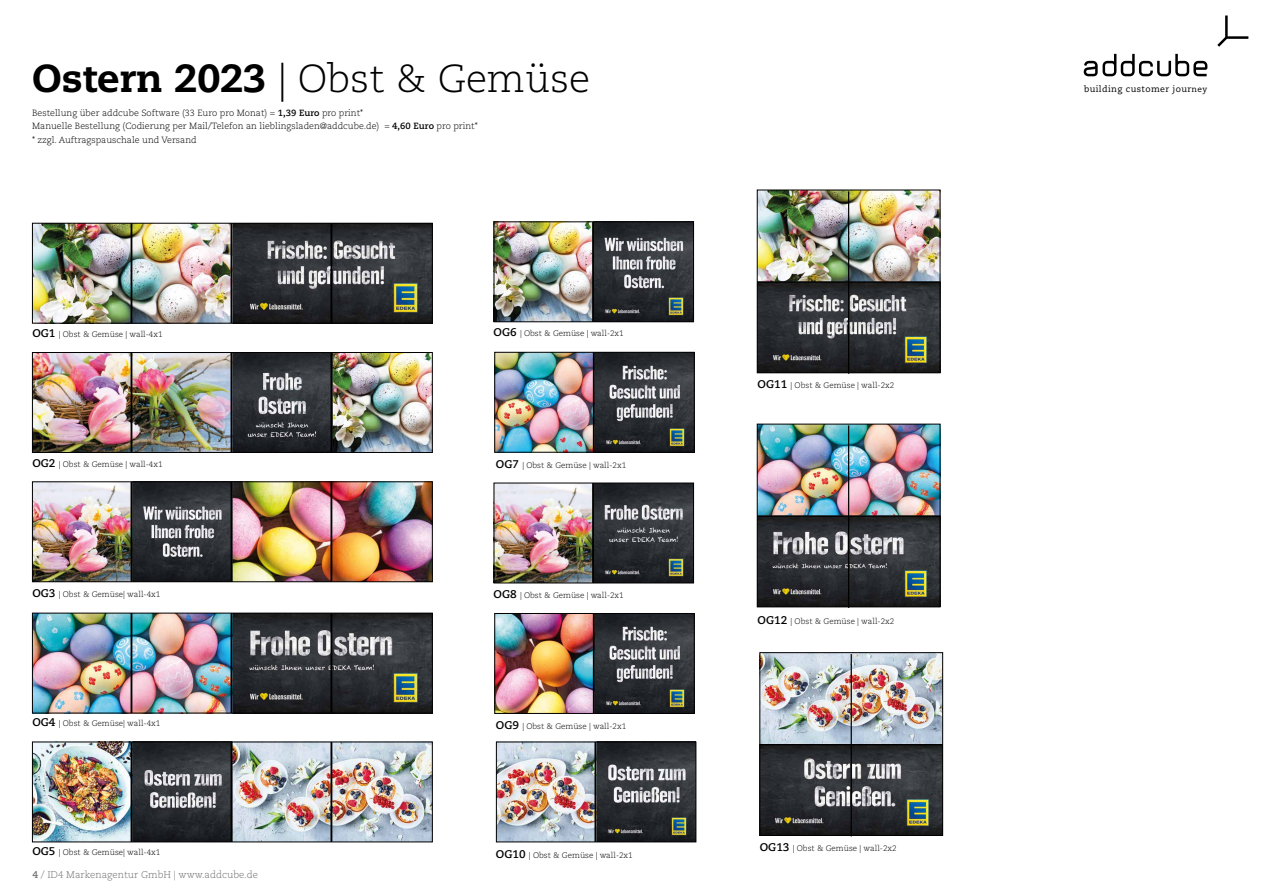
<style>
.page{position:relative;width:1263px;height:893px;background:#fff}
.page>*{position:absolute;margin:0;border:0;box-sizing:border-box;transform-origin:0 0}
.t1{font:300 39px "Caecilia";color:#000}
.t2{font:300 9.75px "Caecilia";color:#706f6f}
.t3{font:300 9px/13.5px "Caecilia";color:#000}
.t4{font:8.77px "Caecilia";letter-spacing:.05em;color:#000}
.t5{font:300 8.02px "Caecilia";color:#000}
.s1{font-weight:800}
.s2{font-weight:700}
.s3{font-weight:700;font-size:11.18px}
.s4{font-size:8.32px}
</style>
<div class="page">
<svg style="left:1217px;top:16px;width:31px;height:31px"></svg>
<svg style="left:1084px;top:54px;width:123px;height:22px"></svg>
<img style="left:34px;top:225px;width:397px;height:97px">
<div style="left:32px;top:223px;width:401px;height:101px;border:1px solid #000"></div>
<hr style="left:131px;top:223px;width:1px;height:100px;background:#000">
<hr style="left:231px;top:223px;width:1px;height:100px;background:#000">
<hr style="left:330px;top:223px;width:2px;height:100px;background:#000">
<img style="left:34px;top:354px;width:397px;height:97px">
<div style="left:32px;top:352px;width:401px;height:101px;border:1px solid #000"></div>
<hr style="left:131px;top:352px;width:1px;height:100px;background:#000">
<hr style="left:231px;top:352px;width:1px;height:100px;background:#000">
<hr style="left:330px;top:352px;width:2px;height:100px;background:#000">
<img style="left:34px;top:483px;width:397px;height:97px">
<div style="left:32px;top:481px;width:401px;height:101px;border:1px solid #000"></div>
<img style="left:34px;top:615px;width:397px;height:96px">
<div style="left:32px;top:613px;width:401px;height:100px;border:1px solid #000"></div>
<img style="left:34px;top:744px;width:397px;height:96px">
<div style="left:32px;top:742px;width:401px;height:100px;border:1px solid #000"></div>
<hr style="left:131px;top:482px;width:1px;height:100px;background:#000">
<hr style="left:131px;top:613px;width:1px;height:100px;background:#000">
<hr style="left:131px;top:742px;width:1px;height:100px;background:#000">
<hr style="left:231px;top:482px;width:1px;height:100px;background:#000">
<hr style="left:231px;top:613px;width:1px;height:100px;background:#000">
<hr style="left:231px;top:742px;width:1px;height:100px;background:#000">
<hr style="left:330px;top:482px;width:2px;height:100px;background:#000">
<hr style="left:330px;top:613px;width:2px;height:100px;background:#000">
<hr style="left:330px;top:742px;width:2px;height:100px;background:#000">
<img style="left:498px;top:744px;width:196px;height:96px">
<div style="left:496px;top:742px;width:200px;height:100px;border:1px solid #000"></div>
<hr style="left:594px;top:742px;width:2px;height:100px;background:#000">
<img style="left:496px;top:615px;width:197px;height:97px">
<div style="left:494px;top:613px;width:201px;height:101px;border:1px solid #000"></div>
<img style="left:496px;top:354px;width:197px;height:97px">
<div style="left:494px;top:352px;width:201px;height:101px;border:1px solid #000"></div>
<hr style="left:593px;top:613px;width:2px;height:100px;background:#000">
<hr style="left:593px;top:352px;width:2px;height:100px;background:#000">
<img style="left:496px;top:485px;width:196px;height:96px">
<div style="left:494px;top:483px;width:200px;height:100px;border:1px solid #000"></div>
<img style="left:496px;top:223px;width:196px;height:97px">
<div style="left:494px;top:221px;width:200px;height:101px;border:1px solid #000"></div>
<hr style="left:592px;top:483px;width:2px;height:100px;background:#000">
<hr style="left:592px;top:222px;width:2px;height:100px;background:#000">
<img style="left:759px;top:192px;width:179px;height:179px">
<div style="left:757px;top:190px;width:183px;height:183px;border:1px solid #000"></div>
<hr style="left:848px;top:191px;width:1px;height:183px;background:#000">
<hr style="left:757px;top:281px;width:183px;height:2px;background:#000">
<img style="left:759px;top:426px;width:179px;height:179px">
<div style="left:757px;top:424px;width:183px;height:183px;border:1px solid #000"></div>
<hr style="left:848px;top:425px;width:1px;height:183px;background:#000">
<hr style="left:757px;top:515px;width:183px;height:2px;background:#000">
<img style="left:761px;top:654px;width:180px;height:180px">
<div style="left:759px;top:652px;width:184px;height:184px;border:1px solid #000"></div>
<hr style="left:851px;top:654px;width:1px;height:182px;background:#000">
<hr style="left:760px;top:744px;width:183px;height:1px;background:#000">
<h1 class="t1" style="left:32px;top:57px;width:560px"><span class="s1">Ostern 2023</span> | Obst &amp; Gemüse</h1>
<p class="t3" style="left:32px;top:106px;width:447px">Bestellung über addcube Software (33 Euro pro Monat) = <span class="s2">1,39 Euro</span> pro print*<br>Manuelle Bestellung (Codierung per Mail/Telefon an lieblingsladen@addcube.de) = <span class="s2">4,60 Euro</span> pro print* * zzgl. Auftragspauschale und Versand</p>
<p class="t5" style="left:32px;top:330px;width:132px"><span class="s3">OG1</span> | Obst &amp; Gemüse | wall-4x1</p>
<p class="t5" style="left:494px;top:329px;width:132px"><span class="s3">OG6</span> | Obst &amp; Gemüse | wall-2x1</p>
<p class="t5" style="left:32px;top:460px;width:132px"><span class="s3">OG2</span> | Obst &amp; Gemüse | wall-4x1</p>
<p class="t5" style="left:496px;top:461px;width:132px"><span class="s3">OG7</span> | Obst &amp; Gemüse | wall-2x1</p>
<p class="t5" style="left:32px;top:589px;width:129px"><span class="s3">OG3</span> | Obst &amp; Gemüse| wall-4x1</p>
<p class="t5" style="left:494px;top:590px;width:132px"><span class="s3">OG8</span> | Obst &amp; Gemüse | wall-2x1</p>
<p class="t5" style="left:32px;top:719px;width:129px"><span class="s3">OG4</span> | Obst &amp; Gemüse| wall-4x1</p>
<p class="t5" style="left:496px;top:722px;width:132px"><span class="s3">OG9</span> | Obst &amp; Gemüse | wall-2x1</p>
<p class="t5" style="left:32px;top:848px;width:129px"><span class="s3">OG5</span> | Obst &amp; Gemüse| wall-4x1</p>
<p class="t5" style="left:496px;top:851px;width:138px"><span class="s3">OG10</span> | Obst &amp; Gemüse | wall-2x1</p>
<p class="t2" style="left:32px;top:869px;width:227px"><span class="s2">4</span> / ID4 Markenagentur GmbH | www.addcube.de</p>
<p class="t5" style="left:757px;top:381px;width:138px"><span class="s3">OG11</span> | Obst &amp; Gemüse | wall-2x2</p>
<p class="t5" style="left:757px;top:616px;width:138px"><span class="s3">OG12</span> | Obst &amp; Gemüse | wall-2x2</p>
<p class="t5" style="left:760px;top:844px;width:138px"><span class="s3">OG13</span> | Obst &amp; Gemüse | wall-2x2</p>
<p class="t4" style="left:1084px;top:84px;width:125px">building customer jour<span class="s4">ney</span></p>
</div>
